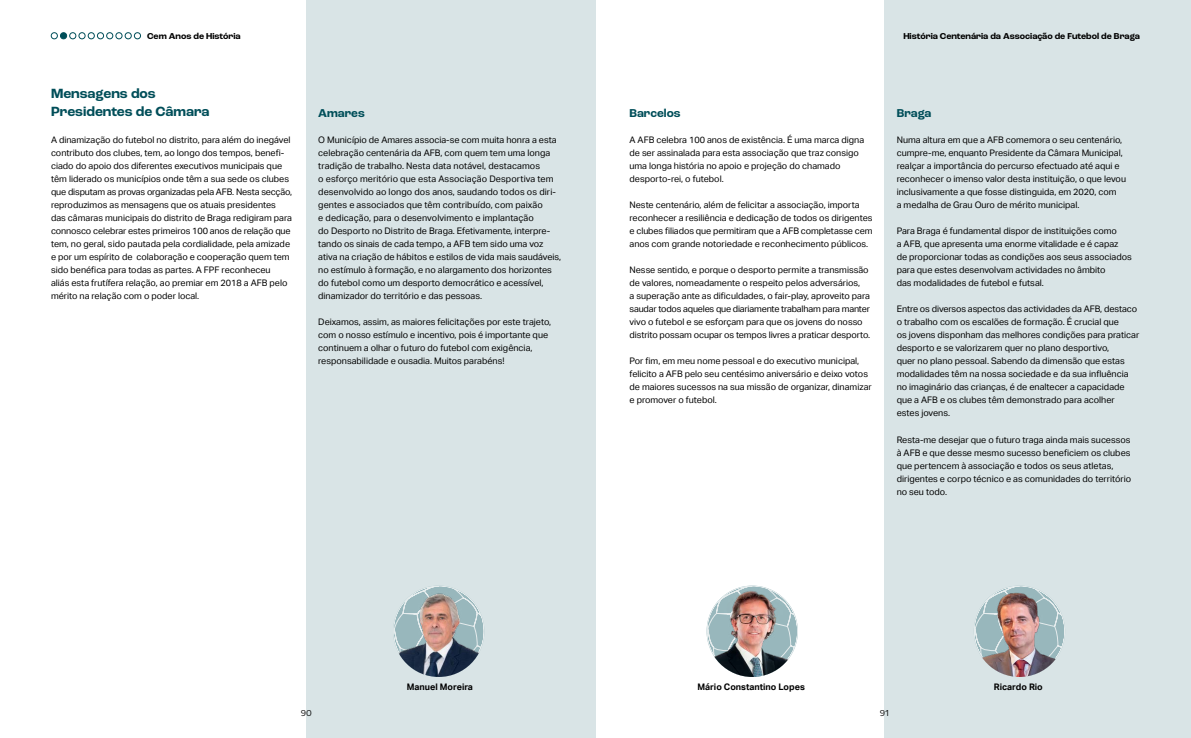
<style>
.page{position:relative;width:1191px;height:738px;background:#fff}
.page>*{position:absolute;margin:0;border:0;box-sizing:border-box;transform-origin:0 0}
.t1{font:700 14px/18px "Roc Grotesk";color:#004e59}
.t2{font:700 12px "Roc Grotesk";color:#004e59}
.t3{font:9px/13px "Aktiv Grotesk";color:#000}
.t4{font:700 9px "Roc Grotesk";color:#000}
.t5{font:700 9px "Aktiv Grotesk";color:#000}
.t6{font:9px "Laca Text";color:#000}
</style>
<div class="page">
<div style="left:51px;top:32px;width:7px;height:7px;border:1px solid #004e59;border-radius:50%"></div>
<div style="left:60px;top:33px;width:7px;height:6px;background:#004e59;border-radius:50%"></div>
<div style="left:60px;top:32px;width:7px;height:7px;border:1px solid #004e59;border-radius:50%"></div>
<div style="left:69px;top:32px;width:7px;height:7px;border:1px solid #004e59;border-radius:50%"></div>
<div style="left:79px;top:32px;width:6px;height:7px;border:1px solid #004e59;border-radius:50%"></div>
<div style="left:88px;top:32px;width:7px;height:7px;border:1px solid #004e59;border-radius:50%"></div>
<div style="left:97px;top:32px;width:7px;height:7px;border:1px solid #004e59;border-radius:50%"></div>
<div style="left:106px;top:32px;width:7px;height:7px;border:1px solid #004e59;border-radius:50%"></div>
<div style="left:116px;top:32px;width:6px;height:7px;border:1px solid #004e59;border-radius:50%"></div>
<div style="left:125px;top:32px;width:6px;height:7px;border:1px solid #004e59;border-radius:50%"></div>
<div style="left:134px;top:32px;width:7px;height:7px;border:1px solid #004e59;border-radius:50%"></div>
<div style="left:884px;top:0;width:307px;height:737px;background:#d9e4e6"></div>
<div style="left:306px;top:0;width:289px;height:737px;background:#d9e4e6"></div>
<svg style="left:393px;top:608px;width:91px;height:68px"></svg>
<img style="left:393px;top:585px;width:91px;height:91px;border-radius:46px">
<svg style="left:708px;top:615px;width:90px;height:61px"></svg>
<img style="left:706px;top:585px;width:92px;height:91px;border-radius:46px">
<svg style="left:982px;top:623px;width:83px;height:53px"></svg>
<img style="left:973px;top:585px;width:92px;height:91px;border-radius:46px">
<p class="t4" style="left:147px;top:30px;width:95px">Cem Anos de História</p>
<h1 class="t1" style="left:51px;top:84px;width:160px">Mensagens dos<br>Presidentes de Câmara</h1>
<p class="t3" style="left:51px;top:133px;width:243px">A dinamização do futebol no distrito, para além do inegável contributo dos clubes, tem, ao longo dos tempos, benefi&shy;ciado do apoio dos diferentes executivos municipais que têm liderado os municípios onde têm a sua sede os clubes que disputam as provas organizadas pela AFB. Nesta secção, reproduzimos as mensagens que os atuais presidentes das câmaras municipais do distrito de Braga redigiram para connosco celebrar estes primeiros 100 anos de relação que tem, no geral, sido pautada pela cordialidade, pela amizade e por um espírito de colaboração e cooperação quem tem sido benéfica para todas as partes. A FPF reconheceu<br>aliás esta frutífera relação, ao premiar em 2018 a AFB pelo mérito na relação com o poder local.</p>
<h2 class="t2" style="left:318px;top:106px;width:48px">Amares</h2>
<p class="t3" style="left:318px;top:133px;width:244px">O Município de Amares associa-se com muita honra a esta celebração centenária da AFB, com quem tem uma longa tradição de trabalho. Nesta data notável, destacamos<br>o esforço meritório que esta Associação Desportiva tem desenvolvido ao longo dos anos, saudando todos os diri&shy;gentes e associados que têm contribuído, com paixão<br>e dedicação, para o desenvolvimento e implantação<br>do Desporto no Distrito de Braga. Efetivamente, interpre&shy;tando os sinais de cada tempo, a AFB tem sido uma voz ativa na criação de hábitos e estilos de vida mais saudáveis, no estímulo à formação, e no alargamento dos horizontes do futebol como um desporto democrático e acessível, dinamizador do território e das pessoas.</p>
<p class="t3" style="left:318px;top:315px;width:234px">Deixamos, assim, as maiores felicitações por este trajeto, com o nosso estímulo e incentivo, pois é importante que continuem a olhar o futuro do futebol com exigência, responsabilidade e ousadia. Muitos parabéns!</p>
<p class="t4" style="left:903px;top:30px;width:238px">História Centenária da Associação de Futebol de Braga</p>
<h2 class="t2" style="left:629px;top:106px;width:53px">Barcelos</h2>
<p class="t3" style="left:629px;top:133px;width:236px">A AFB celebra 100 anos de existência. É uma marca digna de ser assinalada para esta associação que traz consigo uma longa história no apoio e projeção do chamado desporto-rei, o futebol.</p>
<p class="t3" style="left:629px;top:198px;width:244px">Neste centenário, além de felicitar a associação, importa reconhecer a resiliência e dedicação de todos os dirigentes e clubes filiados que permitiram que a AFB completasse cem anos com grande notoriedade e reconhecimento públicos.</p>
<p class="t3" style="left:629px;top:263px;width:242px">Nesse sentido, e porque o desporto permite a transmissão de valores, nomeadamente o respeito pelos adversários,<br>a superação ante as dificuldades, o fair-play, aproveito para saudar todos aqueles que diariamente trabalham para manter vivo o futebol e se esforçam para que os jovens do nosso distrito possam ocupar os tempos livres a praticar desporto.</p>
<p class="t3" style="left:629px;top:354px;width:244px">Por fim, em meu nome pessoal e do executivo municipal, felicito a AFB pelo seu centésimo aniversário e deixo votos de maiores sucessos na sua missão de organizar, dinamizar e promover o futebol.</p>
<h2 class="t2" style="left:896px;top:106px;width:36px">Braga</h2>
<p class="t3" style="left:896px;top:133px;width:231px">Numa altura em que a AFB comemora o seu centenário, cumpre-me, enquanto Presidente da Câmara Municipal, realçar a importância do percurso efectuado até aqui e reconhecer o imenso valor desta instituição, o que levou inclusivamente a que fosse distinguida, em 2020, com<br>a medalha de Grau Ouro de mérito municipal.</p>
<p class="t3" style="left:896px;top:224px;width:237px">Para Braga é fundamental dispor de instituições como<br>a AFB, que apresenta uma enorme vitalidade e é capaz<br>de proporcionar todas as condições aos seus associados para que estes desenvolvam actividades no âmbito<br>das modalidades de futebol e futsal.</p>
<p class="t3" style="left:896px;top:302px;width:244px">Entre os diversos aspectos das actividades da AFB, destaco o trabalho com os escalões de formação. É crucial que<br>os jovens disponham das melhores condições para praticar desporto e se valorizarem quer no plano desportivo,<br>quer no plano pessoal. Sabendo da dimensão que estas modalidades têm na nossa sociedade e da sua influência no imaginário das crianças, é de enaltecer a capacidade que a AFB e os clubes têm demonstrado para acolher estes jovens.</p>
<p class="t3" style="left:896px;top:432px;width:236px">Resta-me desejar que o futuro traga ainda mais sucessos à AFB e que desse mesmo sucesso beneficiem os clubes que pertencem à associação e todos os seus atletas, dirigentes e corpo técnico e as comunidades do território no seu todo.</p>
<p class="t6" style="left:301px;top:707px;width:13px">90</p>
<p class="t5" style="left:407px;top:681px;width:68px">Manuel Moreira</p>
<p class="t5" style="left:697px;top:681px;width:109px">Mário Constantino Lopes</p>
<p class="t6" style="left:880px;top:707px;width:11px">91</p>
<p class="t5" style="left:993px;top:681px;width:50px">Ricardo Rio</p>
</div>
